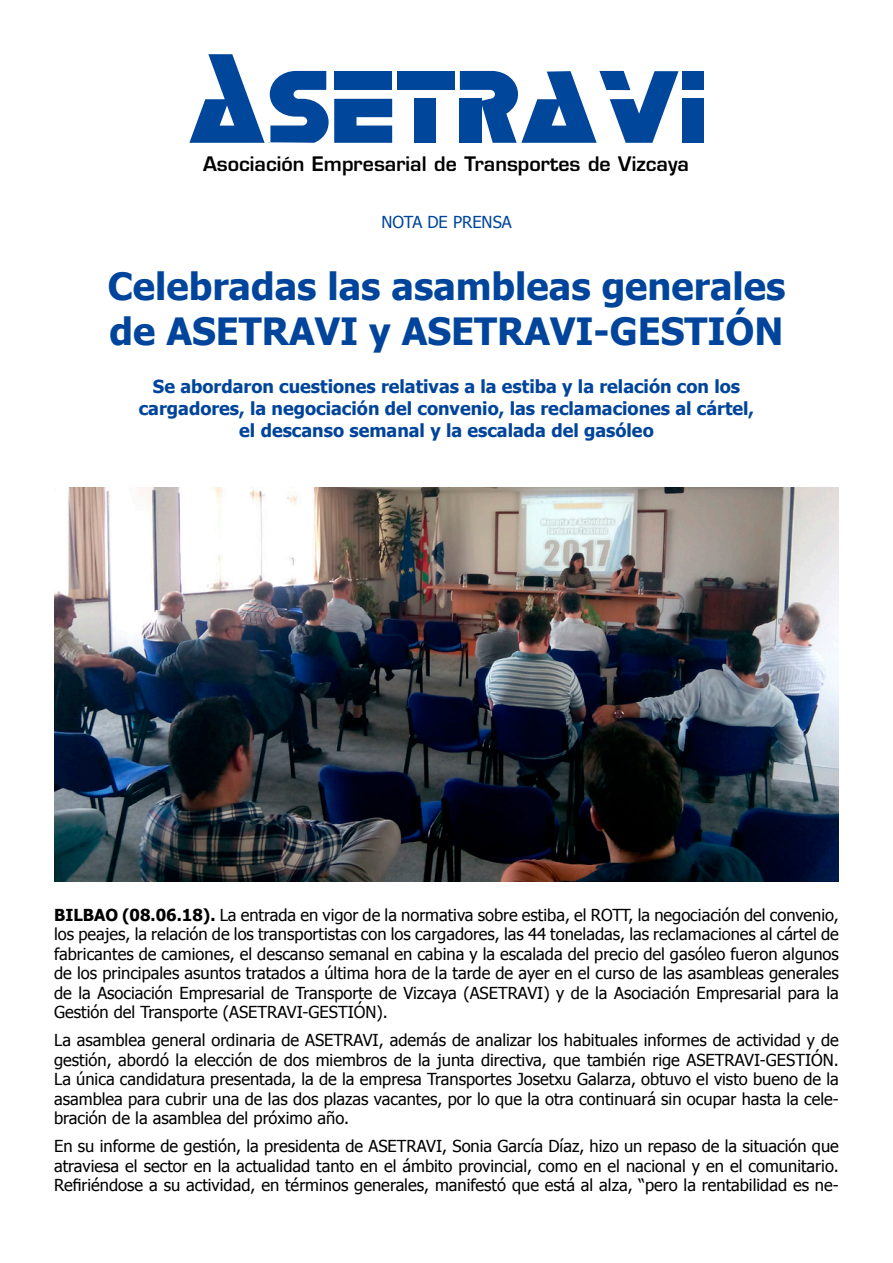
<style>
.page{position:relative;width:893px;height:1263px;background:#fff}
.page>*{position:absolute;margin:0;border:0;box-sizing:border-box;transform-origin:0 0}
.t1{font:700 37.5px/45px "Tahoma";color:#00459b}
.t2{font:600 19.5px "Eurostile";color:#000}
.t3{font:700 18px/21.6px "Tahoma";color:#00459b;text-align:center}
.t4{font:16.5px/19.5px "Tahoma";color:#000;text-align:justify}
.t5{font:16.5px "Tahoma";color:#00459a}
.s1{font-weight:700}
</style>
<div class="page">
<div style="left:397px;top:71px;width:58px;height:19px;background:#00469a"></div>
<div style="left:414px;top:99px;width:22px;height:44px;background:#00469a"></div>
<div style="left:682px;top:99px;width:22px;height:44px;background:#00469a"></div>
<div style="left:682px;top:71px;width:22px;height:19px;background:#00469a"></div>
<svg style="left:189px;top:54px;width:203px;height:89px"></svg>
<svg style="left:460px;top:71px;width:218px;height:72px"></svg>
<img style="left:54px;top:488px;width:785px;height:393px">
<p class="t2" style="left:203px;top:152px;width:487px">Asociación Empresarial de Transportes de Vizcaya</p>
<p class="t5" style="left:381px;top:211px;width:132px">NOTA DE PRENSA</p>
<h1 class="t1" style="left:108px;top:261px;width:679px">Celebradas las asambleas generales de ASETRAVI y ASETRAVI-GESTIÓN</h1>
<p class="t3" style="left:139px;top:375px;width:617px">Se abordaron cuestiones relativas a la estiba y la relación con los cargadores, la negociación del convenio, las reclamaciones al cártel, el descanso semanal y la escalada del gasóleo</p>
<p class="t4" style="left:54px;top:904px;width:786px"><span class="s1">BILBAO (08.06.18).</span> La entrada en vigor de la normativa sobre estiba, el ROTT, la negociación del convenio, los peajes, la relación de los transportistas con los cargadores, las 44 toneladas, las reclamaciones al cártel de fabricantes de camiones, el descanso semanal en cabina y la escalada del precio del gasóleo fueron algunos de los principales asuntos tratados a última hora de la tarde de ayer en el curso de las asambleas generales de la Asociación Empresarial de Transporte de Vizcaya (ASETRAVI) y de la Asociación Empresarial para la Gestión del Transporte (ASETRAVI-GESTIÓN).</p>
<p class="t4" style="left:54px;top:1030px;width:786px">La asamblea general ordinaria de ASETRAVI, además de analizar los habituales informes de actividad y de gestión, abordó la elección de dos miembros de la junta directiva, que también rige ASETRAVI-GESTIÓN.<br>La única candidatura presentada, la de la empresa Transportes Josetxu Galarza, obtuvo el visto bueno de la asamblea para cubrir una de las dos plazas vacantes, por lo que la otra continuará sin ocupar hasta la cele&shy;bración de la asamblea del próximo año.</p>
<p class="t4" style="left:54px;top:1136px;width:786px">En su informe de gestión, la presidenta de ASETRAVI, Sonia García Díaz, hizo un repaso de la situación que atraviesa el sector en la actualidad tanto en el ámbito provincial, como en el nacional y en el comunitario.<br>Refiriéndose a su actividad, en términos generales, manifestó que está al alza, “pero la rentabilidad es ne-</p>
</div>
